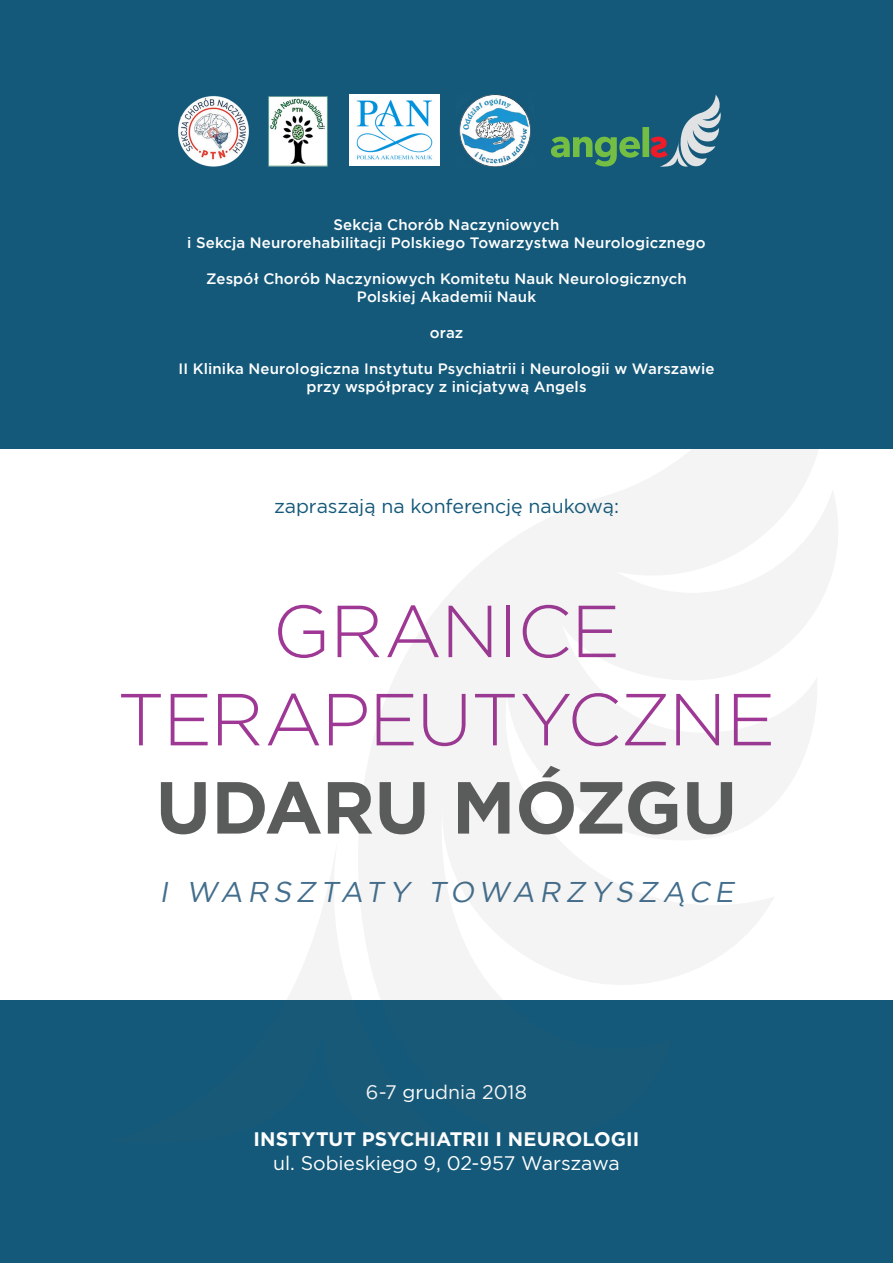
<style>
.page{position:relative;width:893px;height:1263px;background:#fff}
.page>*{position:absolute;margin:0;border:0;box-sizing:border-box;transform-origin:0 0}
.t1{font:300 73.5px "Gotham";letter-spacing:-.015em;color:#9f3795}
.t2{font:700 73.5px "Gotham";letter-spacing:-.01em;color:#5a5b5b}
.t3{font:italic 28.5px "Gotham";color:#436e8d}
.t4{font:19.5px "Gotham";letter-spacing:-.005em;color:#fff}
.t5{font:19.5px "Gotham";letter-spacing:-.005em;color:#14597a}
.t6{font:700 19.5px "Gotham";letter-spacing:.005em;color:#fff}
.t7{font:500 15px "Gotham";letter-spacing:.01em;color:#fff}
</style>
<div class="page">
<div style="left:0;top:1000px;width:893px;height:263px;background:#14597a"></div>
<svg style="left:287px;top:449px;width:551px;height:551px;fill:#f4f4f4"></svg>
<div style="left:0;top:0;width:893px;height:449px;background:#14597a"></div>
<img style="left:459px;top:94px;width:72px;height:73px">
<img style="left:350px;top:94px;width:89px;height:72px">
<img style="left:178px;top:96px;width:71px;height:71px">
<img style="left:268px;top:96px;width:60px;height:71px">
<svg style="left:551px;top:94px;width:170px;height:73px"></svg>
<p class="t7" style="left:334px;top:215px;width:227px">Sekcja Chorób Naczyniowych</p>
<p class="t7" style="left:187px;top:233px;width:520px">i Sekcja Neurorehabilitacji Polskiego Towarzystwa Neurologicznego</p>
<p class="t7" style="left:206px;top:269px;width:482px">Zespół Chorób Naczyniowych Komitetu Nauk Neurologicznych</p>
<p class="t7" style="left:357px;top:287px;width:181px">Polskiej Akademii Nauk</p>
<p class="t7" style="left:430px;top:323px;width:35px">oraz</p>
<p class="t7" style="left:178px;top:359px;width:537px">II Klinika Neurologiczna Instytutu Psychiatrii i Neurologii w Warszawie</p>
<p class="t7" style="left:306px;top:377px;width:282px">przy współpracy z inicjatywą Angels</p>
<p class="t5" style="left:274px;top:493px;width:346px">zapraszają na konferencję naukową:</p>
<p class="t1" style="left:273px;top:585px;width:349px">GRANICE</p>
<p class="t1" style="left:117px;top:673px;width:659px">TERAPEUTYCZNE</p>
<p class="t2" style="left:156px;top:759px;width:583px">UDARU MÓZGU</p>
<p class="t3" style="left:159px;top:873px;width:582px">I WARSZTATY TOWARZYSZĄCE</p>
<p class="t4" style="left:366px;top:1080px;width:163px">6-7 grudnia 2018</p>
<p class="t6" style="left:254px;top:1126px;width:387px">INSTYTUT PSYCHIATRII I NEUROLOGII</p>
<p class="t4" style="left:273px;top:1150px;width:348px">ul. Sobieskiego 9, 02-957 Warszawa</p>
</div>
